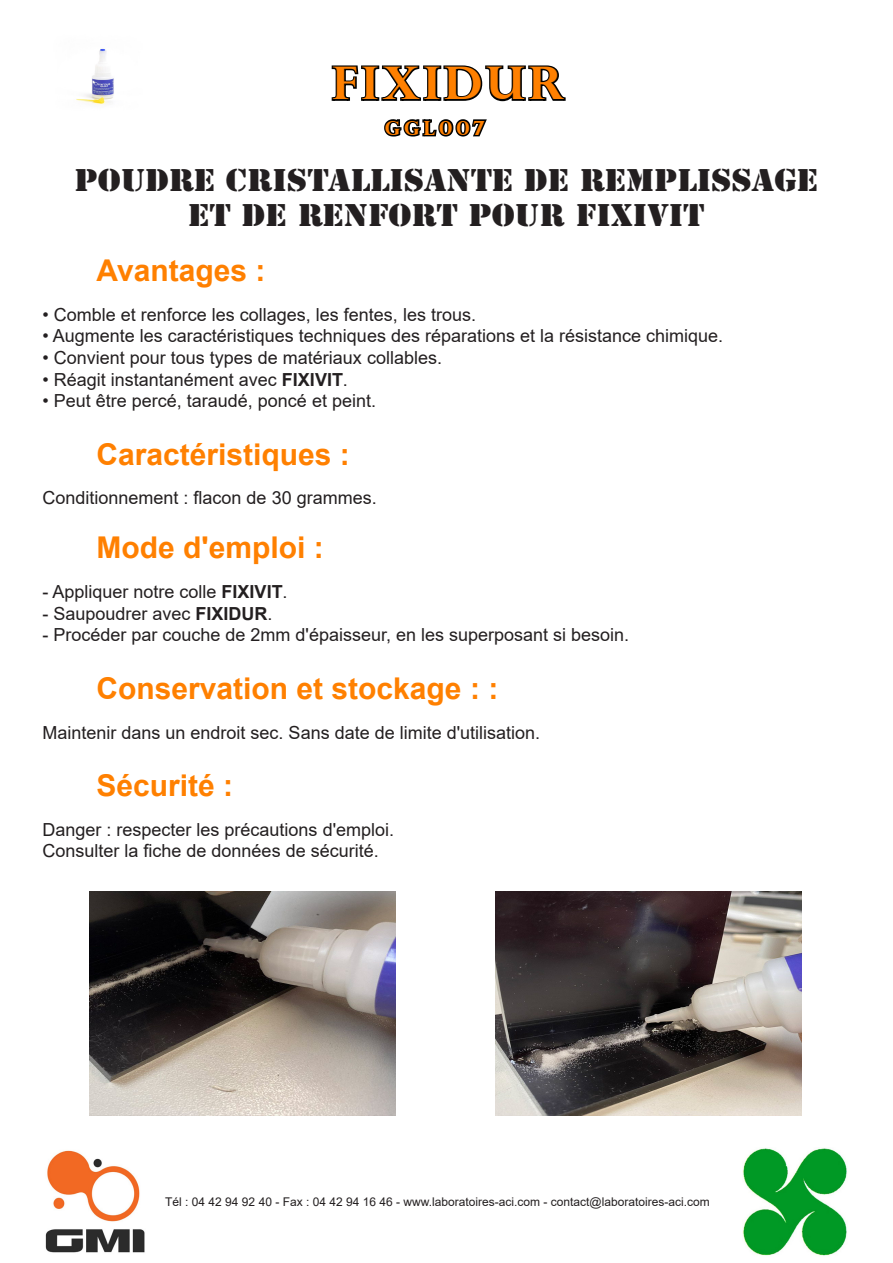
<style>
.page{position:relative;width:893px;height:1263px;background:#fff}
.page>*{position:absolute;margin:0;border:0;box-sizing:border-box;transform-origin:0 0}
.t1{font:700 45px "Perpetua Titling";letter-spacing:.09em;color:#ff8000}
.Body_Text{font:700 30px "Arial";color:#ff8000}
.t2{font:29.25px "Stencil Std";color:#231f20;scale:1.1 1}
.t3{font:700 19.5px "Perpetua Titling";letter-spacing:.2em;color:#ff8000}
.Body_Text-2{font:18px "Arial";color:#231f20}
.t4{font:12px "Arial";color:#231f20}
.s1{font-weight:700}
</style>
<div class="page">
<img style="left:45px;top:1150px;width:100px;height:103px">
<svg style="left:331px;top:65px;width:235px;height:37px"></svg>
<img style="left:742px;top:1148px;width:105px;height:108px">
<svg style="left:384px;top:119px;width:103px;height:18px"></svg>
<img style="left:76px;top:48px;width:38px;height:57px">
<img style="left:495px;top:891px;width:306px;height:224px">
<img style="left:89px;top:891px;width:306px;height:224px">
<p class="t1" style="left:333px;top:55px;width:234px">FIXIDUR</p>
<p class="t3" style="left:385px;top:116px;width:101px">GGL007</p>
<p class="t2" style="left:75px;top:161px;width:677px">POUDRE CRISTALLISANTE DE REMPLISSAGE</p>
<p class="t2" style="left:188px;top:196px;width:471px">ET DE RENFORT POUR FIXIVIT</p>
<p class="Body_Text" style="left:97px;top:250px;width:170px">Avantages :</p>
<p class="Body_Text-2" style="left:43px;top:302px;width:435px">• Comble et renforce les collages, les fentes, les trous.</p>
<p class="Body_Text-2" style="left:43px;top:324px;width:682px">• Augmente les caractéristiques techniques des réparations et la résistance chimique.</p>
<p class="Body_Text-2" style="left:43px;top:345px;width:401px">• Convient pour tous types de matériaux collables.</p>
<p class="Body_Text-2" style="left:43px;top:367px;width:307px">• Réagit instantanément avec <span class="s1">FIXIVIT</span>.</p>
<p class="Body_Text-2" style="left:43px;top:388px;width:335px">• Peut être percé, taraudé, poncé et peint.</p>
<p class="Body_Text" style="left:97px;top:433px;width:255px">Caractéristiques :</p>
<p class="Body_Text-2" style="left:43px;top:486px;width:336px">Conditionnement : flacon de 30 grammes.</p>
<p class="Body_Text" style="left:97px;top:527px;width:229px">Mode d'emploi :</p>
<p class="Body_Text-2" style="left:43px;top:579px;width:247px">- Appliquer notre colle <span class="s1">FIXIVIT</span>.</p>
<p class="Body_Text-2" style="left:43px;top:601px;width:232px">- Saupoudrer avec <span class="s1">FIXIDUR</span>.</p>
<p class="Body_Text-2" style="left:43px;top:622px;width:588px">- Procéder par couche de 2mm d'épaisseur, en les superposant si besoin.</p>
<p class="Body_Text" style="left:97px;top:667px;width:403px">Conservation et stockage : :</p>
<p class="Body_Text-2" style="left:43px;top:720px;width:499px">Maintenir dans un endroit sec. Sans date de limite d'utilisation.</p>
<p class="Body_Text" style="left:97px;top:764px;width:138px">Sécurité :</p>
<p class="Body_Text-2" style="left:43px;top:817px;width:353px">Danger : respecter les précautions d'emploi.</p>
<p class="Body_Text-2" style="left:43px;top:838px;width:338px">Consulter la fiche de données de sécurité.</p>
<p class="t4" style="left:165px;top:1193px;width:546px">Tél : 04 42 94 92 40 - Fax : 04 42 94 16 46 - www.laboratoires-aci.com - contact@laboratoires-aci.com</p>
</div>
